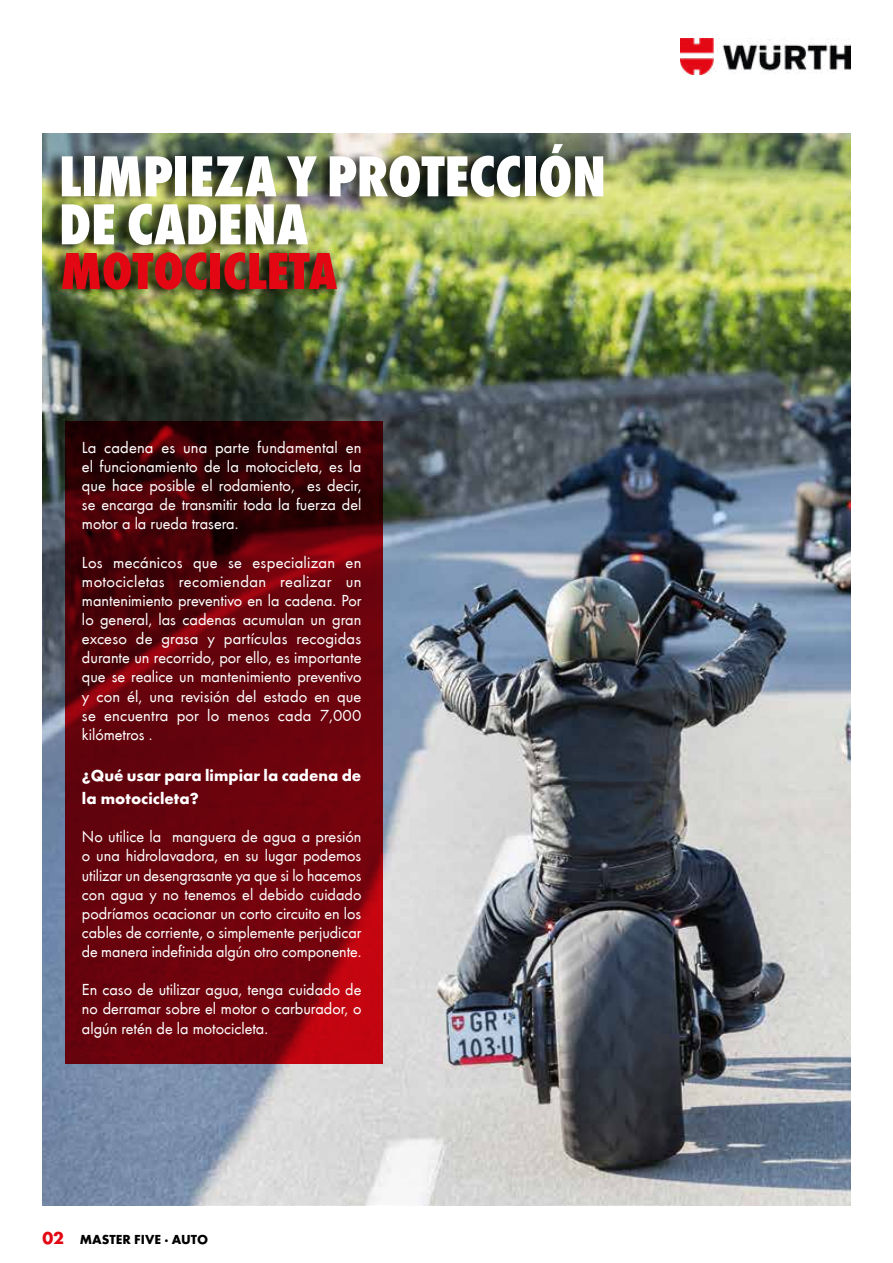
<style>
.page{position:relative;width:893px;height:1263px;background:#fff}
.page>*{position:absolute;margin:0;border:0;box-sizing:border-box;transform-origin:0 0}
.t1{font:800 condensed 60px/48px "Wuerth";letter-spacing:-.005em;color:#fff}
.t2{font:800 condensed 54px "Wuerth";color:#e30613}
.t3{font:16.5px/19.2px "Wuerth";color:#fff;text-align:justify}
.t4{font:700 16.5px/22.5px "Wuerth";color:#fff}
.t5{font:700 13.5px "Wuerth";color:#000}
.s1{font-size:18px;color:#e30613}
</style>
<div class="page">
<img style="left:680px;top:38px;width:170px;height:37px">
<img style="left:43px;top:134px;width:807px;height:1071px">
<div style="left:45px;top:247px;width:291px;height:52px;background:#000;opacity:.75"></div>
<div style="left:45px;top:138px;width:559px;height:116px;background:#000;opacity:.75"></div>
<svg style="left:65px;top:421px;width:318px;height:643px;background:#63020a"></svg>
<h1 class="t1" style="left:59px;top:149px;width:548px">LIMPIEZA Y PROTECCIÓN<br>DE CADENA</h1>
<h2 class="t2" style="left:61px;top:233px;width:278px">MOTOCICLETA</h2>
<p class="t3" style="left:82px;top:437px;width:281px">La cadena es una parte fundamental en el funcionamiento de la motocicleta, es la que hace posible el rodamiento, es decir, se encarga de transmitir toda la fuerza del motor a la rueda trasera.</p>
<p class="t3" style="left:82px;top:552px;width:281px">Los mecánicos que se especializan en motocicletas recomiendan realizar un mantenimiento preventivo en la cadena. Por lo general, las cadenas acumulan un gran exceso de grasa y partículas recogidas durante un recorrido, por ello, es importante que se realice un mantenimiento preventivo y con él, una revisión del estado en que se encuentra por lo menos cada 7,000 kilómetros .</p>
<p class="t4" style="left:82px;top:763px;width:281px">¿Qué usar para limpiar la cadena de la motocicleta?</p>
<p class="t3" style="left:82px;top:826px;width:281px">No utilice la manguera de agua a presión o una hidrolavadora, en su lugar podemos utilizar un desengrasante ya que si lo hacemos con agua y no tenemos el debido cuidado podríamos ocacionar un corto circuito en los cables de corriente, o simplemente perjudicar de manera indefinida algún otro componente.</p>
<p class="t3" style="left:82px;top:979px;width:281px">En caso de utilizar agua, tenga cuidado de no derramar sobre el motor o carburador, o algún retén de la motocicleta.</p>
<p class="t5" style="left:43px;top:1229px;width:167px"><span class="s1">02</span> MASTER FIVE · AUTO</p>
</div>
